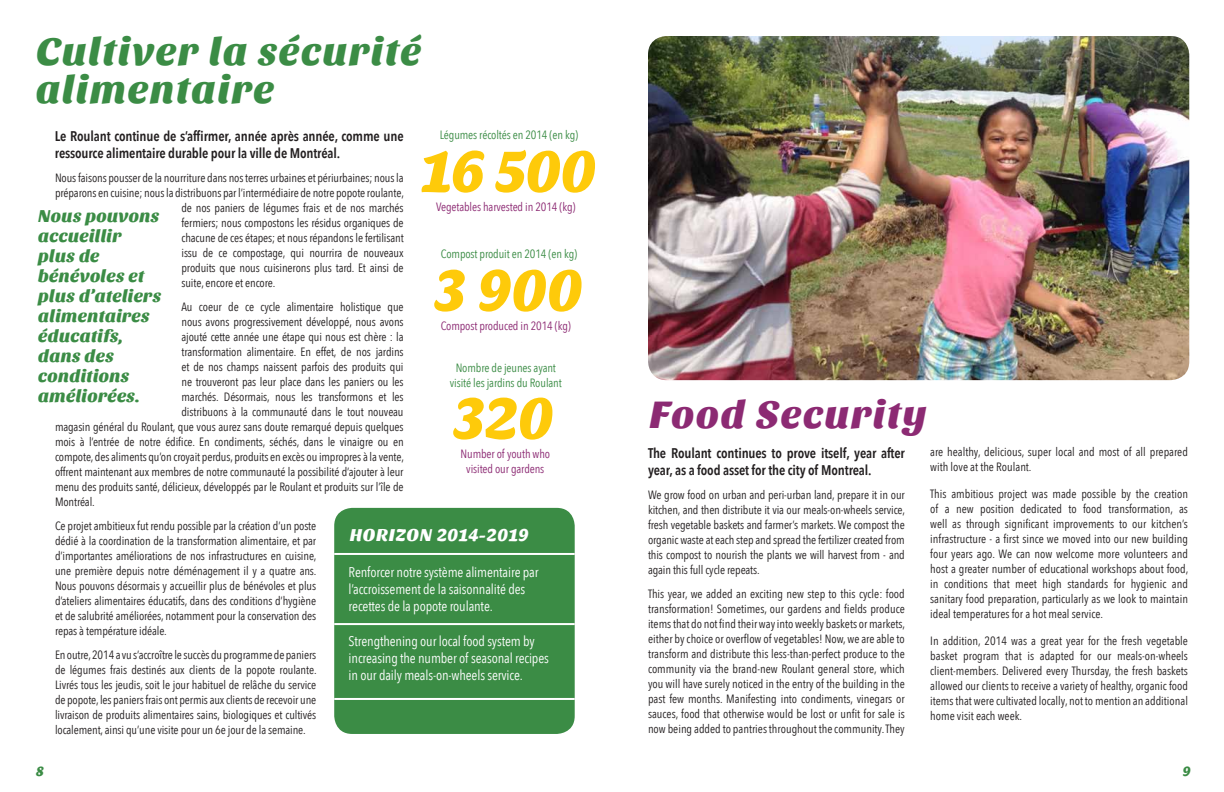
<style>
.page{position:relative;width:1224px;height:792px;background:#fff}
.page>*{position:absolute;margin:0;border:0;box-sizing:border-box;transform-origin:0 0}
.t1{font:60px "Sansita One";letter-spacing:-.01em;color:#feca0a}
.t2{font:40px/38px "Sansita One";letter-spacing:.025em;color:#3b8c45}
.t3{font:40px "Sansita One";letter-spacing:.025em;color:#8c2a73}
.t4{font:18px/20px "Sansita One";color:#3b8c45}
.t5{font:18px "Sansita One";letter-spacing:.025em;color:#fff}
.t6{font:14px/17px "Avenir Next Condensed";letter-spacing:-.01em;color:#fff}
.t7{font:600 14px/17px "Avenir Next Condensed";letter-spacing:-.01em;color:#231f20}
.t8{font:14px "Sansita One";color:#3b8c45}
.t9{font:12px/15px "Avenir Next Condensed";letter-spacing:-.01em;color:#231f20;text-align:justify}
.t10{font:12px/15px "Avenir Next Condensed";letter-spacing:-.01em;color:#3b8c45;text-align:center}
.t11{font:12px/15px "Avenir Next Condensed";letter-spacing:-.01em;color:#8c2a73;text-align:center}
</style>
<div class="page">
<img style="left:648px;top:36px;width:541px;height:344px">
<div style="left:334px;top:508px;width:241px;height:226px;background:#3b8c45;border-radius:18px"></div>
<hr style="left:334px;top:553px;width:241px;height:2px;background:#fff">
<hr style="left:334px;top:623px;width:241px;height:2px;background:#fff">
<hr style="left:334px;top:698px;width:241px;height:2px;background:#fff">
<h2 class="t2" style="left:36px;top:33px;width:387px">Cultiver la sécurité alimentaire</h2>
<p class="t10" style="left:440px;top:127px;width:140px">Légumes récoltés en 2014 (en kg)</p>
<h1 class="t1" style="left:421px;top:137px;width:177px">16 500</h1>
<p class="t11" style="left:436px;top:199px;width:141px">Vegetables harvested in 2014 (kg)</p>
<p class="t10" style="left:441px;top:246px;width:138px">Compost produit en 2014 (en kg)</p>
<h1 class="t1" style="left:435px;top:256px;width:150px">3 900</h1>
<p class="t11" style="left:441px;top:318px;width:132px">Compost produced in 2014 (kg)</p>
<p class="t7" style="left:55px;top:127px;width:350px">Le Roulant continue de s’affirmer, année après année, comme une ressource alimentaire durable pour la ville de Montréal.</p>
<p class="t9" style="left:55px;top:170px;width:350px">Nous faisons pousser de la nourriture dans nos terres urbaines et périurbaines; nous la</p>
<p class="t9" style="left:55px;top:185px;width:350px">préparons en cuisine; nous la distribuons par l’intermédiaire de notre popote roulante,</p>
<p class="t9" style="left:182px;top:200px;width:224px">de nos paniers de légumes frais et de nos marchés</p>
<p class="t9" style="left:182px;top:215px;width:224px">fermiers; nous compostons les résidus organiques de</p>
<p class="t9" style="left:182px;top:230px;width:224px">chacune de ces étapes; et nous répandons le fertilisant</p>
<p class="t9" style="left:182px;top:245px;width:224px">issu de ce compostage, qui nourrira de nouveaux</p>
<p class="t9" style="left:182px;top:260px;width:224px">produits que nous cuisinerons plus tard. Et ainsi de</p>
<p class="t9" style="left:182px;top:275px;width:95px">suite, encore et encore.</p>
<p class="t9" style="left:182px;top:299px;width:224px">Au coeur de ce cycle alimentaire holistique que</p>
<p class="t9" style="left:182px;top:314px;width:224px">nous avons progressivement développé, nous avons</p>
<p class="t9" style="left:182px;top:329px;width:224px">ajouté cette année une étape qui nous est chère : la</p>
<p class="t9" style="left:182px;top:344px;width:224px">transformation alimentaire. En effet, de nos jardins</p>
<p class="t9" style="left:182px;top:359px;width:224px">et de nos champs naissent parfois des produits qui</p>
<p class="t9" style="left:182px;top:374px;width:224px">ne trouveront pas leur place dans les paniers ou les</p>
<p class="t9" style="left:182px;top:389px;width:224px">marchés. Désormais, nous les transformons et les</p>
<p class="t9" style="left:182px;top:404px;width:224px">distribuons à la communauté dans le tout nouveau</p>
<p class="t9" style="left:55px;top:419px;width:350px">magasin général du Roulant, que vous aurez sans doute remarqué depuis quelques</p>
<p class="t9" style="left:55px;top:434px;width:350px">mois à l’entrée de notre édifice. En condiments, séchés, dans le vinaigre ou en</p>
<p class="t9" style="left:55px;top:449px;width:350px">compote, des aliments qu’on croyait perdus, produits en excès ou impropres à la vente,</p>
<p class="t9" style="left:55px;top:464px;width:350px">offrent maintenant aux membres de notre communauté la possibilité d’ajouter à leur</p>
<p class="t9" style="left:55px;top:479px;width:350px">menu des produits santé, délicieux, développés par le Roulant et produits sur l’île de</p>
<p class="t9" style="left:55px;top:494px;width:41px">Montréal.</p>
<p class="t9" style="left:55px;top:518px;width:263px">Ce projet ambitieux fut rendu possible par la création d’un poste dédié à la coordination de la transformation alimentaire, et par d’importantes améliorations de nos infrastructures en cuisine, une première depuis notre déménagement il y a quatre ans.<br>Nous pouvons désormais y accueillir plus de bénévoles et plus d’ateliers alimentaires éducatifs, dans des conditions d’hygiène et de salubrité améliorées, notamment pour la conservation des repas à température idéale.</p>
<p class="t9" style="left:55px;top:647px;width:263px">En outre, 2014 a vu s’accroître le succès du programme de paniers de légumes frais destinés aux clients de la popote roulante.<br>Livrés tous les jeudis, soit le jour habituel de relâche du service de popote, les paniers frais ont permis aux clients de recevoir une livraison de produits alimentaires sains, biologiques et cultivés localement, ainsi qu’une visite pour un 6e jour de la semaine.</p>
<h3 class="t4" style="left:38px;top:206px;width:125px">Nous pouvons accueillir plus de bénévoles et plus d’ateliers alimentaires éducatifs, dans des conditions améliorées.</h3>
<p class="t10" style="left:450px;top:360px;width:113px">Nombre de jeunes ayant visité les jardins du Roulant</p>
<h1 class="t1" style="left:454px;top:384px;width:102px">320</h1>
<p class="t11" style="left:461px;top:446px;width:91px">Number of youth who visited our gardens</p>
<h3 class="t5" style="left:350px;top:525px;width:181px">HORIZON 2014-2019</h3>
<p class="t6" style="left:349px;top:563px;width:192px">Renforcer notre système alimentaire par l’accroissement de la saisonnalité des recettes de la popote roulante.</p>
<p class="t6" style="left:349px;top:632px;width:202px">Strengthening our local food system by increasing the number of seasonal recipes in our daily meals-on-wheels service.</p>
<h2 class="t3" style="left:649px;top:392px;width:279px">Food Security</h2>
<p class="t7" style="left:648px;top:444px;width:258px">The Roulant continues to prove itself, year after year, as a food asset for the city of Montreal.</p>
<p class="t9" style="left:648px;top:486px;width:259px">We grow food on urban and peri-urban land, prepare it in our kitchen, and then distribute it via our meals-on-wheels service, fresh vegetable baskets and farmer’s markets. We compost the organic waste at each step and spread the fertilizer created from this compost to nourish the plants we will harvest from - and again this full cycle repeats.</p>
<p class="t9" style="left:648px;top:585px;width:259px">This year, we added an exciting new step to this cycle: food transformation! Sometimes, our gardens and fields produce items that do not find their way into weekly baskets or markets, either by choice or overflow of vegetables! Now, we are able to transform and distribute this less-than-perfect produce to the community via the brand-new Roulant general store, which you will have surely noticed in the entry of the building in the past few months. Manifesting into condiments, vinegars or sauces, food that otherwise would be lost or unfit for sale is now being added to pantries throughout the community. They</p>
<p class="t9" style="left:930px;top:443px;width:259px">are healthy, delicious, super local and most of all prepared with love at the Roulant.</p>
<p class="t9" style="left:930px;top:486px;width:260px">This ambitious project was made possible by the creation of a new position dedicated to food transformation, as well as through significant improvements to our kitchen’s infrastructure - a first since we moved into our new building four years ago. We can now welcome more volunteers and host a greater number of educational workshops about food, in conditions that meet high standards for hygienic and sanitary food preparation, particularly as we look to maintain ideal temperatures for a hot meal service.</p>
<p class="t9" style="left:930px;top:633px;width:259px">In addition, 2014 was a great year for the fresh vegetable basket program that is adapted for our meals-on-wheels client-members. Delivered every Thursday, the fresh baskets allowed our clients to receive a variety of healthy, organic food items that were cultivated locally, not to mention an additional home visit each week.</p>
<p class="t8" style="left:36px;top:763px;width:9px">8</p>
<p class="t8" style="left:1183px;top:763px;width:10px">9</p>
</div>
